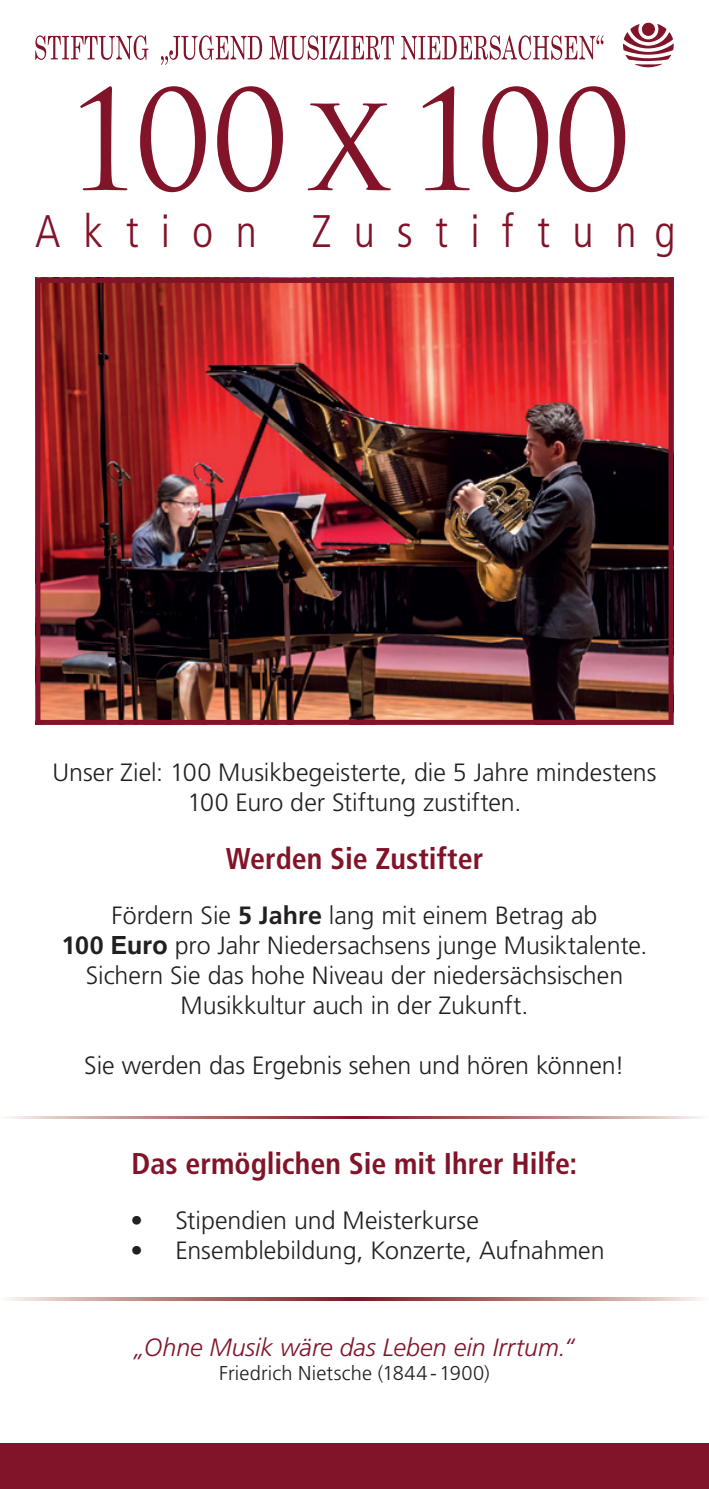
<style>
.page{position:relative;width:709px;height:1489px;background:#fff}
.page>*{position:absolute;margin:0;border:0;box-sizing:border-box;transform-origin:0 0}
.t1{font:135px "Trajan Pro";letter-spacing:-.03em;color:#811428}
.t2{font:300 condensed 45.5px "Frutiger LT Pro";letter-spacing:.485em;color:#811428}
.t3{font:700 condensed 30px "Frutiger LT Pro";color:#811428}
.t4{font:300 25px/30px "Frutiger LT Pro";color:#231f20;text-align:center}
.t5{font:italic 300 25px "Frutiger LT Pro";color:#811428}
.t6{font:300 20px "Frutiger LT Pro";letter-spacing:.01em;color:#231f20}
.s1{font-weight:700}
.s2{font-family:"Helvetica";font-weight:700}
</style>
<div class="page">
<div style="left:0;top:1442px;width:709px;height:46px;background:#811428"></div>
<svg style="left:9px;top:1297px;width:692px;height:2px"></svg>
<svg style="left:9px;top:1116px;width:692px;height:2px"></svg>
<img style="left:41px;top:284px;width:626px;height:434px">
<div style="left:35px;top:278px;width:638px;height:446px;border:5px solid #811428"></div>
<svg style="left:35px;top:35px;width:113px;height:25px"></svg>
<svg style="left:161px;top:35px;width:101px;height:30px"></svg>
<svg style="left:269px;top:35px;width:125px;height:25px"></svg>
<svg style="left:401px;top:35px;width:202px;height:25px"></svg>
<svg style="left:623px;top:23px;width:50px;height:44px"></svg>
<h1 class="t1" style="left:65px;top:55px;width:567px">100 x 100</h1>
<h2 class="t2" style="left:35px;top:205px;width:641px">Aktion Zustiftung</h2>
<p class="t4" style="left:53px;top:757px;width:605px">Unser Ziel: 100 Musikbegeisterte, die 5 Jahre mindestens<br>100 Euro der Stiftung zustiften.</p>
<p class="t3" style="left:226px;top:841px;width:259px">Werden Sie Zustifter</p>
<p class="t4" style="left:62px;top:900px;width:587px">Fördern Sie <span class="s1">5 Jahre</span> lang mit einem Betrag ab<br><span class="s1">100</span> <span class="s2">Euro</span> pro Jahr Niedersachsens junge Musiktalente.<br>Sichern Sie das hohe Niveau der niedersächsischen Musikkultur auch in der Zukunft.</p>
<p class="t4" style="left:84px;top:1050px;width:542px">Sie werden das Ergebnis sehen und hören können!</p>
<p class="t3" style="left:131px;top:1145px;width:447px">Das ermöglichen Sie mit Ihrer Hilfe:</p>
<p class="t4" style="left:130px;top:1205px;width:350px">• Stipendien und Meisterkurse</p>
<p class="t4" style="left:130px;top:1235px;width:476px">• Ensemblebildung, Konzerte, Aufnahmen</p>
<p class="t5" style="left:134px;top:1332px;width:442px">„Ohne Musik wäre das Leben ein Irrtum.“</p>
<p class="t6" style="left:219px;top:1360px;width:272px">Friedrich Nietsche (1844 - 1900)</p>
</div>
